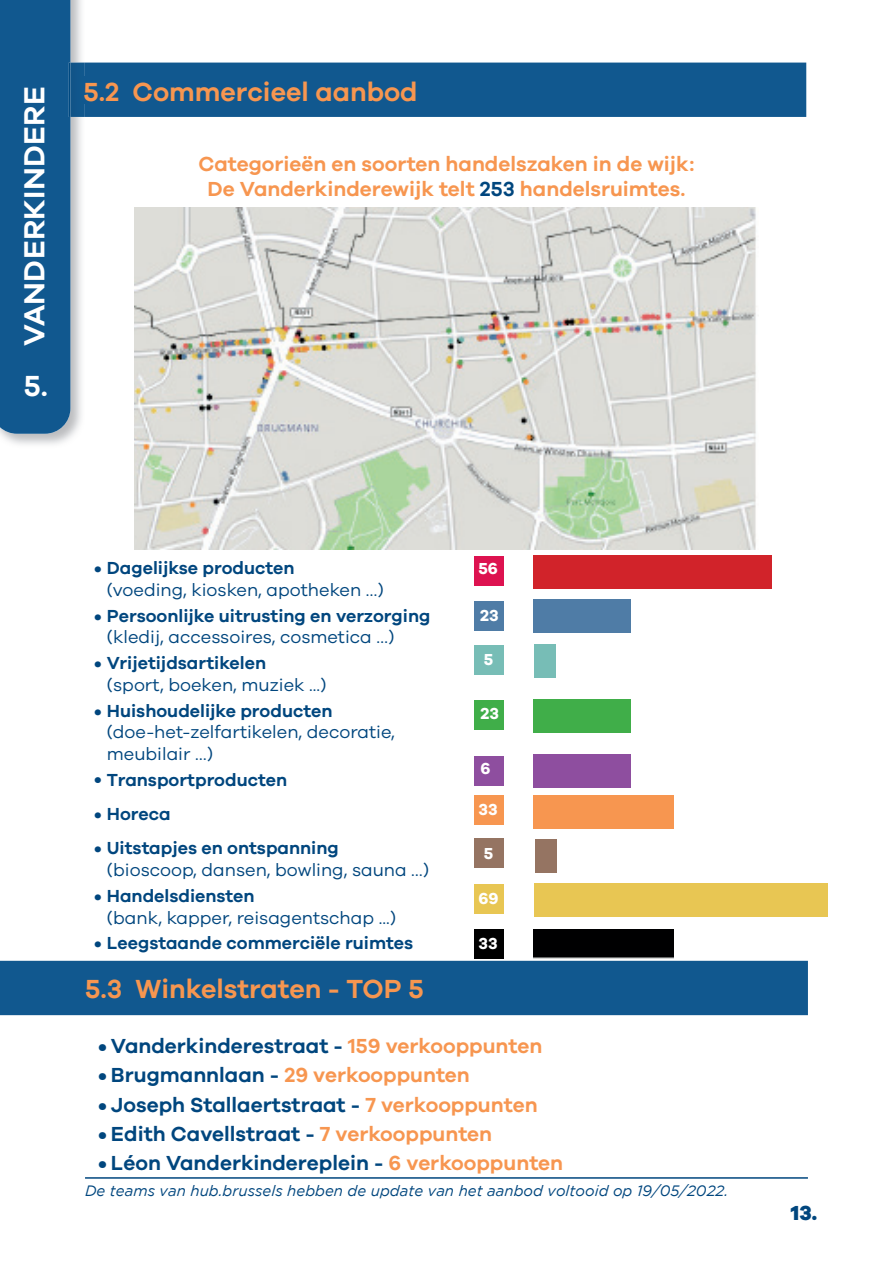
<style>
.page{position:relative;width:893px;height:1263px;background:#fff}
.page>*{position:absolute;margin:0;border:0;box-sizing:border-box;transform-origin:0 0}
.t1{font:600 30px "Galano Grotesque";letter-spacing:.01em;color:#fff}
.t2{font:600 27px "Galano Grotesque";color:#f79650}
.t3{font:600 21px "Galano Grotesque";color:#00467e}
.t4{font:600 21px/25.2px "Galano Grotesque";color:#f79650;text-align:center}
.t5{font:800 21px "Galano Grotesque";color:#00467e}
.t6{font:600 18px "Galano Grotesque";color:#00467e}
.t7{font:18px/21.6px "Galano Grotesque";color:#00467e}
.t8{font:700 16.5px "Galano Grotesque";color:#fff}
.t9{font:italic 15px "Gotham";color:#00467e}
.s1{color:#00467e}
.s2{color:#f79650}
</style>
<div class="page">
<img style="left:0;top:0;width:85px;height:445px">
<hr style="left:85px;top:1177px;width:723px;height:2px;background:#00467e">
<img style="left:135px;top:208px;width:621px;height:341px">
<div style="left:474px;top:556px;width:30px;height:30px;background:#dd1250"></div>
<div style="left:474px;top:601px;width:30px;height:30px;background:#4f7ca6"></div>
<div style="left:474px;top:645px;width:30px;height:30px;background:#77bdb6"></div>
<div style="left:474px;top:700px;width:30px;height:30px;background:#40ae49"></div>
<div style="left:474px;top:756px;width:30px;height:29px;background:#8e4e9f"></div>
<div style="left:474px;top:795px;width:30px;height:30px;background:#f79650"></div>
<div style="left:474px;top:838px;width:30px;height:30px;background:#957462"></div>
<div style="left:474px;top:884px;width:30px;height:30px;background:#e8c653"></div>
<div style="left:474px;top:929px;width:30px;height:30px;background:#000"></div>
<div style="left:0;top:961px;width:808px;height:54px;background:#11588f"></div>
<div style="left:85px;top:63px;width:721px;height:54px;background:#11588f"></div>
<img style="left:70px;top:63px;width:15px;height:54px">
<div style="left:0;top:0;width:70px;height:434px;background:#11588f"></div>
<hr style="left:69px;top:69px;width:1px;height:48px;background:#004981">
<div style="left:533px;top:929px;width:140px;height:29px;background:#000001"></div>
<div style="left:533px;top:555px;width:238px;height:34px;background:#d1232a"></div>
<div style="left:534px;top:644px;width:21px;height:33px;background:#77bdb6"></div>
<div style="left:535px;top:839px;width:21px;height:33px;background:#957462"></div>
<div style="left:533px;top:699px;width:98px;height:34px;background:#40ae49"></div>
<div style="left:533px;top:755px;width:98px;height:33px;background:#8e4e9f"></div>
<div style="left:533px;top:795px;width:140px;height:34px;background:#f79650"></div>
<div style="left:533px;top:599px;width:98px;height:34px;background:#4f7ca6"></div>
<div style="left:535px;top:883px;width:293px;height:34px;background:#e8c653"></div>
<h1 class="t1" style="left:16px;top:346px;width:261px;rotate:-90deg">VANDERKINDERE</h1>
<h1 class="t1" style="left:24px;top:368px;width:26px">5.</h1>
<h2 class="t2" style="left:83px;top:75px;width:336px">5.2 Commercieel aanbod</h2>
<p class="t4" style="left:198px;top:150px;width:498px">Categorieën en soorten handelszaken in de wijk:<br>De Vanderkinderewijk telt <span class="s1">253</span> handelsruimtes.</p>
<p class="t6" style="left:94px;top:557px;width:202px">• Dagelijkse producten</p>
<p class="t7" style="left:107px;top:578px;width:278px">(voeding, kiosken, apotheken …)</p>
<p class="t6" style="left:94px;top:605px;width:338px">• Persoonlijke uitrusting en verzorging</p>
<p class="t7" style="left:107px;top:626px;width:289px">(kledij, accessoires, cosmetica …)</p>
<p class="t6" style="left:94px;top:652px;width:174px">• Vrijetijdsartikelen</p>
<p class="t7" style="left:107px;top:673px;width:221px">(sport, boeken, muziek ...)</p>
<p class="t6" style="left:94px;top:700px;width:240px">• Huishoudelijke producten</p>
<p class="t7" style="left:107px;top:721px;width:290px">(doe-het-zelfartikelen, decoratie, meubilair …)</p>
<p class="t6" style="left:94px;top:769px;width:194px">• Transportproducten</p>
<p class="t6" style="left:94px;top:803px;width:78px">• Horeca</p>
<p class="t6" style="left:94px;top:837px;width:246px">• Uitstapjes en ontspanning</p>
<p class="t7" style="left:107px;top:859px;width:324px">(bioscoop, dansen, bowling, sauna …)</p>
<p class="t6" style="left:94px;top:885px;width:162px">• Handelsdiensten</p>
<p class="t7" style="left:107px;top:906px;width:291px">(bank, kapper, reisagentschap ...)</p>
<p class="t6" style="left:94px;top:932px;width:320px">• Leegstaande commerciële ruimtes</p>
<p class="t8" style="left:478px;top:558px;width:21px">56</p>
<p class="t8" style="left:480px;top:605px;width:20px">23</p>
<p class="t8" style="left:484px;top:649px;width:11px">5</p>
<p class="t8" style="left:481px;top:703px;width:20px">23</p>
<p class="t8" style="left:481px;top:758px;width:12px">6</p>
<p class="t8" style="left:478px;top:799px;width:21px">33</p>
<p class="t8" style="left:484px;top:843px;width:11px">5</p>
<p class="t8" style="left:478px;top:888px;width:22px">69</p>
<p class="t8" style="left:478px;top:933px;width:21px">33</p>
<h2 class="t2" style="left:85px;top:973px;width:340px">5.3 Winkelstraten - TOP 5</h2>
<p class="t3" style="left:98px;top:1033px;width:446px">• Vanderkinderestraat - <span class="s2">159 verkooppunten</span></p>
<p class="t4" style="left:98px;top:1062px;width:373px"><span class="s1">• Brugmannlaan -</span> 29 verkooppunten</p>
<p class="t3" style="left:98px;top:1092px;width:441px">• Joseph Stallaertstraat - <span class="s2">7 verkooppunten</span></p>
<p class="t3" style="left:98px;top:1121px;width:395px">• Edith Cavellstraat - <span class="s2">7 verkooppunten</span></p>
<p class="t3" style="left:98px;top:1150px;width:466px">• Léon Vanderkindereplein - <span class="s2">6 verkooppunten</span></p>
<p class="t9" style="left:85px;top:1182px;width:645px">De teams van hub.brussels hebben de update van het aanbod voltooid op 19/05/2022.</p>
<p class="t5" style="left:791px;top:1200px;width:28px">13.</p>
</div>
